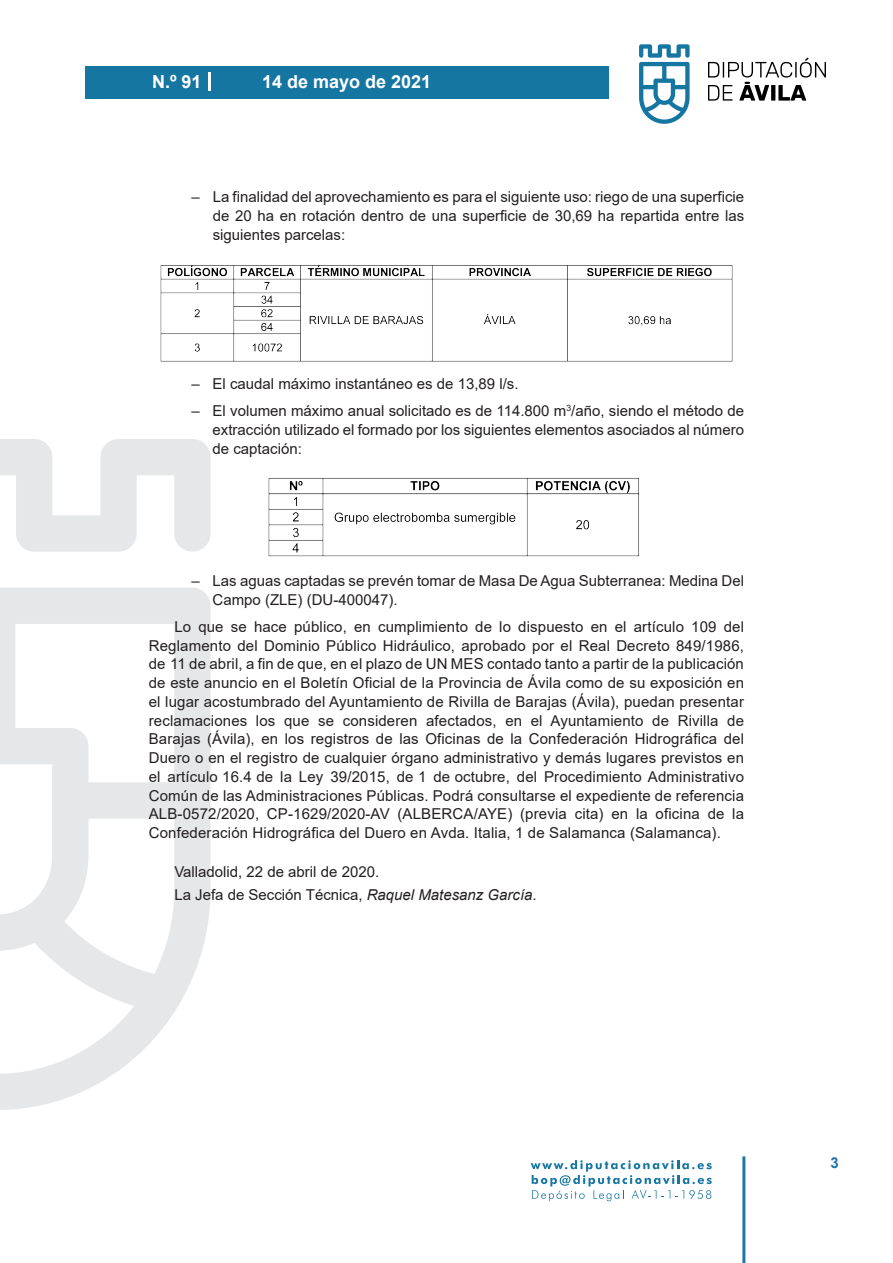
<style>
.page{position:relative;width:893px;height:1263px;background:#fff}
.page>*{position:absolute;margin:0;border:0;box-sizing:border-box;transform-origin:0 0}
.t1{font:700 18px "Arial";color:#fff}
.t2{font:15px/18.8px "Arial";color:#231f20;text-align:justify}
.t3{font:700 15px "Arial";color:#1d76a4}
.s1{font-style:italic}
</style>
<div class="page">
<svg style="left:531px;top:1160px;width:181px;height:41px"></svg>
<div style="left:85px;top:66px;width:523px;height:33px;background:#1676a2"></div>
<svg style="left:639px;top:44px;width:51px;height:80px"></svg>
<svg style="left:708px;top:58px;width:118px;height:43px"></svg>
<hr style="left:742px;top:1156px;width:3px;height:107px;background:#1d76a4">
<svg style="left:208px;top:72px;width:2px;height:18px"></svg>
<svg style="left:0;top:439px;width:211px;height:671px"></svg>
<img style="left:160px;top:265px;width:573px;height:97px">
<img style="left:149px;top:467px;width:490px;height:94px">
<p class="t1" style="left:152px;top:69px;width:51px">N.º 91</p>
<p class="t1" style="left:262px;top:69px;width:171px">14 de mayo de 2021</p>
<p class="t2" style="left:213px;top:188px;width:533px;text-indent:-21px">– La finalidad del aprovechamiento es para el siguiente uso: riego de una superficie de 20 ha en rotación dentro de una superficie de 30,69 ha repartida entre las siguientes parcelas:</p>
<p class="t2" style="left:191px;top:374px;width:329px">– El caudal máximo instantáneo es de 13,89 l/s.</p>
<p class="t2" style="left:213px;top:401px;width:533px;text-indent:-21px">– El volumen máximo anual solicitado es de 114.800 m<sup>3</sup>/año, siendo el método de extracción utilizado el formado por los siguientes elementos asociados al número de captación:</p>
<p class="t2" style="left:213px;top:571px;width:533px;text-indent:-21px">– Las aguas captadas se prevén tomar de Masa De Agua Subterranea: Medina Del<br>Campo (ZLE) (DU-400047).</p>
<p class="t2" style="left:149px;top:617px;width:597px;text-indent:26px">Lo que se hace público, en cumplimiento de lo dispuesto en el artículo 109 del Reglamento del Dominio Público Hidráulico, aprobado por el Real Decreto 849/1986, de 11 de abril, a fin de que, en el plazo de UN MES contado tanto a partir de la publicación de este anuncio en el Boletín Oficial de la Provincia de Ávila como de su exposición en el lugar acostumbrado del Ayuntamiento de Rivilla de Barajas (Ávila), puedan presentar reclamaciones los que se consideren afectados, en el Ayuntamiento de Rivilla de Barajas (Ávila), en los registros de las Oficinas de la Confederación Hidrográfica del Duero o en el registro de cualquier órgano administrativo y demás lugares previstos en el artículo 16.4 de la Ley 39/2015, de 1 de octubre, del Procedimiento Administrativo Común de las Administraciones Públicas. Podrá consultarse el expediente de referencia ALB-0572/2020, CP-1629/2020-AV (ALBERCA/AYE) (previa cita) en la oficina de la Confederación Hidrográfica del Duero en Avda. Italia, 1 de Salamanca (Salamanca).</p>
<p class="t2" style="left:174px;top:861px;width:364px;line-height:22.2px">Valladolid, 22 de abril de 2020.<br>La Jefa de Sección Técnica, <span class="s1">Raquel Matesanz García</span>.</p>
<p class="t3" style="left:831px;top:1152px;width:10px">3</p>
</div>
